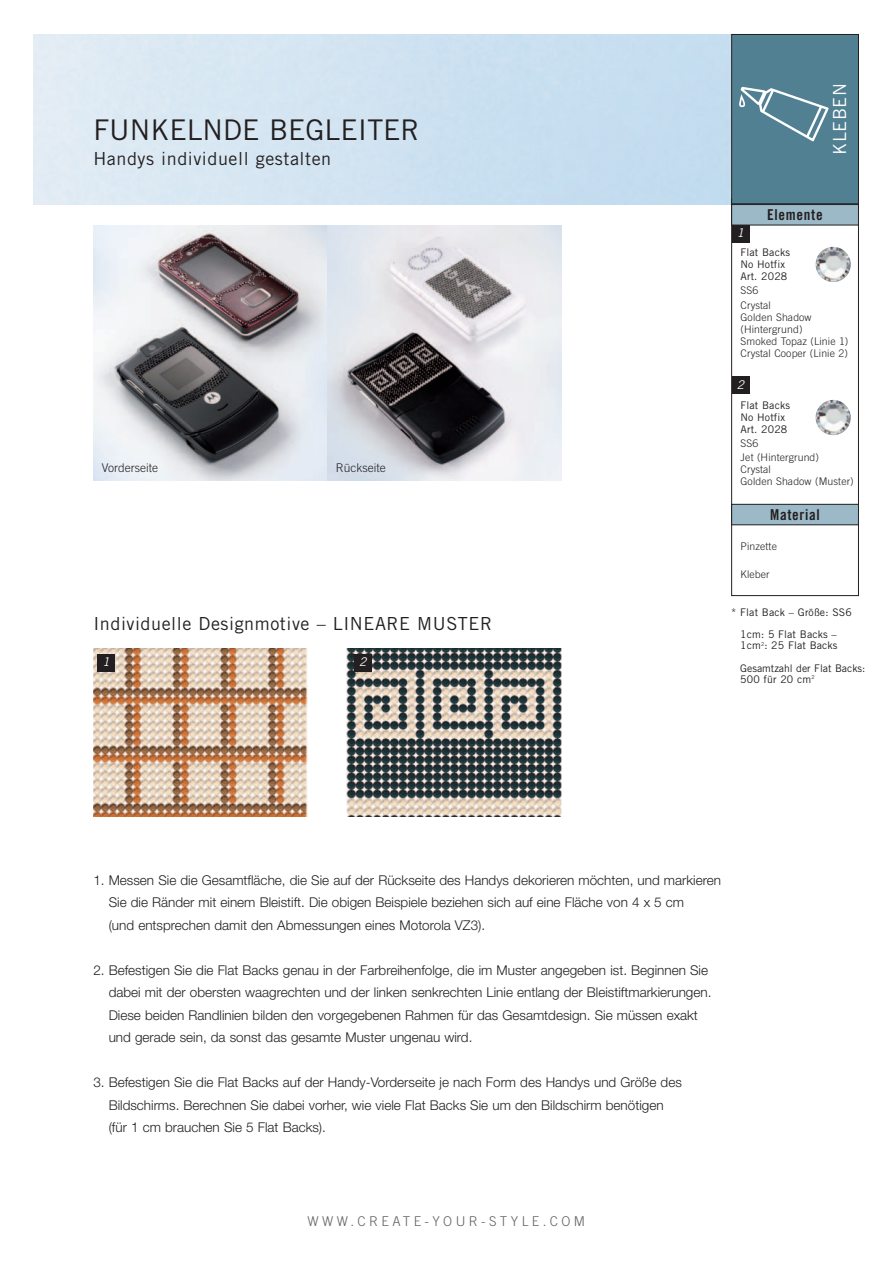
<style>
.page{position:relative;width:893px;height:1263px;background:#fff}
.page>*{position:absolute;margin:0;border:0;box-sizing:border-box;transform-origin:0 0}
.t1{font:28.5px "Trade Gothic";color:#231f20}
.t2{font:18px "Trade Gothic";letter-spacing:.03em;color:#231f20}
.t3{font:18px "Trade Gothic";letter-spacing:.03em;color:#fff}
.t4{font:15px "Trade Gothic Bold Cond Twenty";letter-spacing:.045em;color:#231f20}
.t5{font:300 13.5px/22.5px "Helvetica Neue";color:#231f20}
.t6{font:300 13.5px "Trade Gothic";letter-spacing:.25em;color:#636366}
.t7{font:300 12px "Trade Gothic";color:#231f20}
.t8{font:italic 12px "Trade Gothic";color:#fff}
.t9{font:300 10.5px/12px "Trade Gothic";letter-spacing:.01em;color:#231f20}
.t10{font:10.5px/12px "Trade Gothic";letter-spacing:.01em;color:#231f20}
</style>
<div class="page">
<img style="left:93px;top:649px;width:214px;height:167px">
<img style="left:347px;top:649px;width:214px;height:167px">
<img style="left:93px;top:225px;width:468px;height:256px">
<div style="left:731px;top:198px;width:128px;height:398px;border:1px solid #231f20"></div>
<img style="left:815px;top:247px;width:36px;height:35px;border-radius:50%">
<img style="left:815px;top:400px;width:36px;height:35px;border-radius:50%">
<div style="left:732px;top:34px;width:126px;height:170px;background:#518093"></div>
<img style="left:740px;top:87px;width:88px;height:54px">
<div style="left:731px;top:34px;width:128px;height:170px;border:1px solid #231f20"></div>
<div style="left:732px;top:504px;width:126px;height:21px;background:#9cb9c7"></div>
<div style="left:731px;top:504px;width:128px;height:21px;border:1px solid #231f20"></div>
<div style="left:732px;top:205px;width:126px;height:20px;background:#9cb9c7"></div>
<div style="left:731px;top:204px;width:128px;height:21px;border:1px solid #231f20"></div>
<div style="left:732px;top:225px;width:17px;height:17px;background:#231f20"></div>
<div style="left:732px;top:377px;width:17px;height:17px;background:#231f20"></div>
<div style="left:98px;top:654px;width:17px;height:17px;background:#231f20"></div>
<div style="left:354px;top:654px;width:17px;height:17px;background:#231f20"></div>
<h1 class="t1" style="left:93px;top:119px;width:328px">FUNKELNDE BEGLEITER</h1>
<h2 class="t2" style="left:93px;top:152px;width:239px">Handys individuell gestalten</h2>
<p class="t7" style="left:102px;top:464px;width:58px">Vorderseite</p>
<p class="t7" style="left:336px;top:464px;width:51px">Rückseite</p>
<h2 class="t2" style="left:93px;top:617px;width:400px">Individuelle Designmotive – LINEARE MUSTER</h2>
<p class="t8" style="left:102px;top:657px;width:11px">1</p>
<p class="t8" style="left:359px;top:657px;width:11px">2</p>
<p class="t8" style="left:737px;top:228px;width:11px">1</p>
<h2 class="t3" style="left:833px;top:155px;width:73px;rotate:-90deg">KLEBEN</h2>
<p class="t4" style="left:767px;top:209px;width:57px">Elemente</p>
<p class="t10" style="left:740px;top:247px;width:51px">Flat Backs<br>No Hotfix<br>Art. 2028</p>
<p class="t9" style="left:740px;top:285px;width:32px;line-height:14.1px">SS6<br>Crystal</p>
<p class="t9" style="left:740px;top:312px;width:109px">Golden Shadow (Hintergrund)<br>Smoked Topaz (Linie 1)<br>Crystal Cooper (Linie 2)</p>
<p class="t8" style="left:737px;top:380px;width:11px">2</p>
<p class="t10" style="left:740px;top:400px;width:51px">Flat Backs<br>No Hotfix<br>Art. 2028</p>
<p class="t9" style="left:740px;top:437px;width:80px;line-height:14.1px">SS6<br>Jet (Hintergrund)</p>
<p class="t9" style="left:740px;top:464px;width:115px">Crystal<br>Golden Shadow (Muster)</p>
<p class="t4" style="left:770px;top:509px;width:51px">Material</p>
<p class="t9" style="left:740px;top:541px;width:38px">Pinzette</p>
<p class="t9" style="left:740px;top:570px;width:31px">Kleber</p>
<p class="t10" style="left:731px;top:602px;width:122px;line-height:22.5px;text-align:center">* Flat Back – Größe: SS6<br>1cm: 5 Flat Backs –</p>
<p class="t10" style="left:740px;top:635px;width:127px;line-height:22.5px">1cm<sup>2</sup>: 25 Flat Backs<br>Gesamtzahl der Flat Backs:</p>
<p class="t10" style="left:740px;top:674px;width:76px">500 für 20 cm<sup>2</sup></p>
<p class="t5" style="left:109px;top:870px;width:614px;text-indent:-15px">1. Messen Sie die Gesamtfläche, die Sie auf der Rückseite des Handys dekorieren möchten, und markieren<br>Sie die Ränder mit einem Bleistift. Die obigen Beispiele beziehen sich auf eine Fläche von 4 x 5 cm<br>(und entsprechen damit den Abmessungen eines Motorola VZ3).</p>
<p class="t5" style="left:109px;top:960px;width:604px;text-indent:-15px">2. Befestigen Sie die Flat Backs genau in der Farbreihenfolge, die im Muster angegeben ist. Beginnen Sie dabei mit der obersten waagrechten und der linken senkrechten Linie entlang der Bleistiftmarkierungen.<br>Diese beiden Randlinien bilden den vorgegebenen Rahmen für das Gesamtdesign. Sie müssen exakt und gerade sein, da sonst das gesamte Muster ungenau wird.</p>
<p class="t5" style="left:109px;top:1073px;width:575px;text-indent:-15px">3. Befestigen Sie die Flat Backs auf der Handy-Vorderseite je nach Form des Handys und Größe des<br>Bildschirms. Berechnen Sie dabei vorher, wie viele Flat Backs Sie um den Bildschirm benötigen (für 1 cm brauchen Sie 5 Flat Backs).</p>
<p class="t6" style="left:307px;top:1216px;width:279px">WWW.CREATE-YOUR-STYLE.COM</p>
</div>
